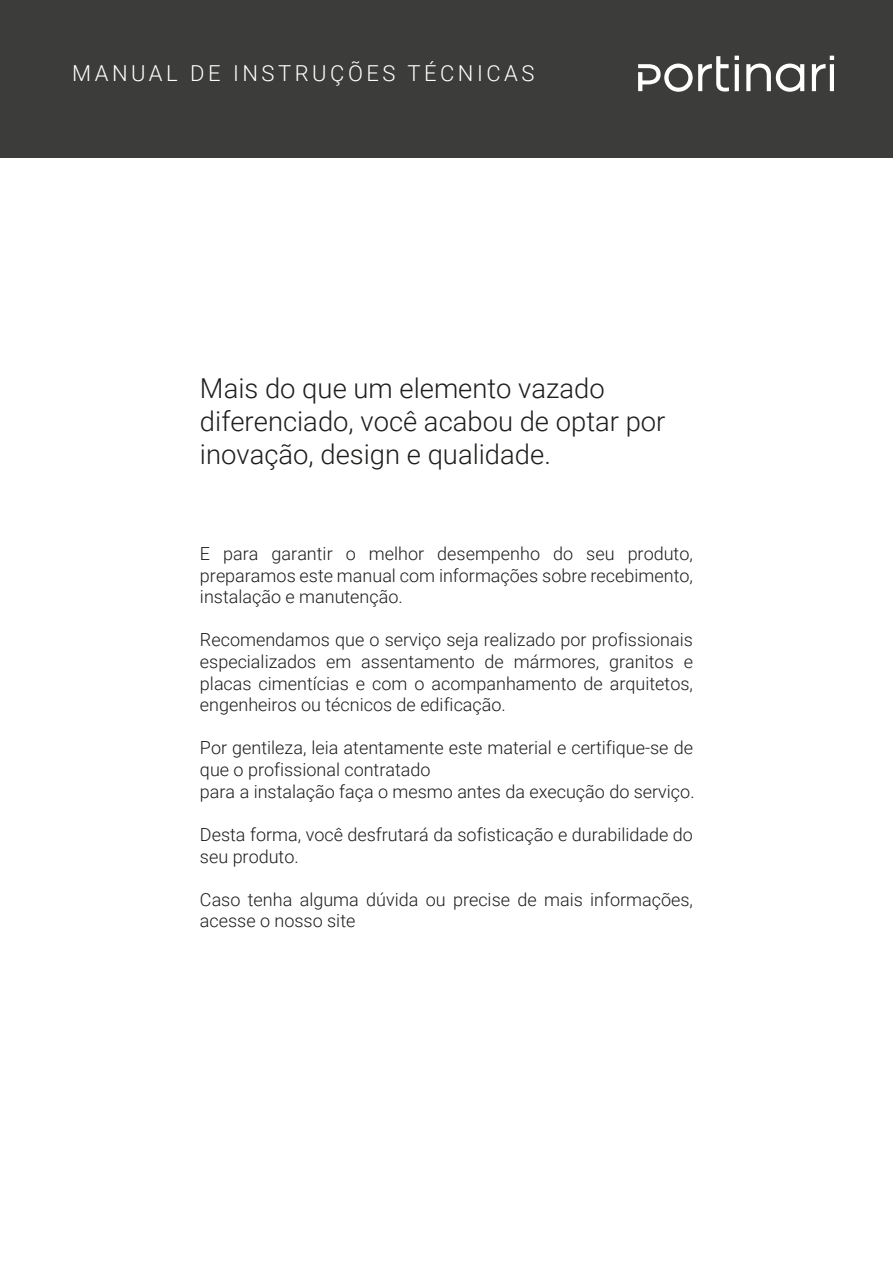
<style>
.page{position:relative;width:893px;height:1263px;background:#fff}
.page>*{position:absolute;margin:0;border:0;box-sizing:border-box;transform-origin:0 0}
.t1{font:300 27.45px/32.8px "Roboto";color:#1d1d1b}
.t2{font:300 22.05px "Roboto";letter-spacing:.16em;color:#fff}
.t3{font:300 18px/21.6px "Roboto";color:#1d1d1b}
</style>
<div class="page">
<div style="left:0;top:0;width:893px;height:157px;background:#3c3c3b"></div>
<svg style="left:638px;top:56px;width:91px;height:36px"></svg>
<svg style="left:735px;top:56px;width:4px;height:4px"></svg>
<svg style="left:735px;top:64px;width:4px;height:27px"></svg>
<svg style="left:746px;top:64px;width:58px;height:28px"></svg>
<svg style="left:812px;top:56px;width:22px;height:35px"></svg>
<hr style="left:830px;top:64px;width:4px;height:27px;background:#fff">
<p class="t2" style="left:72px;top:57px;width:464px">MANUAL DE INSTRUÇÕES TÉCNICAS</p>
<h1 class="t1" style="left:200px;top:371px;width:467px">Mais do que um elemento vazado diferenciado, você acabou de optar por inovação, design e qualidade.</h1>
<p class="t3" style="left:200px;top:542px;width:494px;text-align:justify">E para garantir o melhor desempenho do seu produto, preparamos este manual com informações sobre recebimento, instalação e manutenção.</p>
<p class="t3" style="left:200px;top:629px;width:494px;text-align:justify">Recomendamos que o serviço seja realizado por profissionais especializados em assentamento de mármores, granitos e placas cimentícias e com o acompanhamento de arquitetos, engenheiros ou técnicos de edificação.</p>
<p class="t3" style="left:200px;top:737px;width:496px">Por gentileza, leia atentamente este material e certifique-se de que o profissional contratado<br>para a instalação faça o mesmo antes da execução do serviço.</p>
<p class="t3" style="left:200px;top:823px;width:494px">Desta forma, você desfrutará da sofisticação e durabilidade do seu produto.</p>
<p class="t3" style="left:200px;top:888px;width:494px">Caso tenha alguma dúvida ou precise de mais informações, acesse o nosso site</p>
</div>
